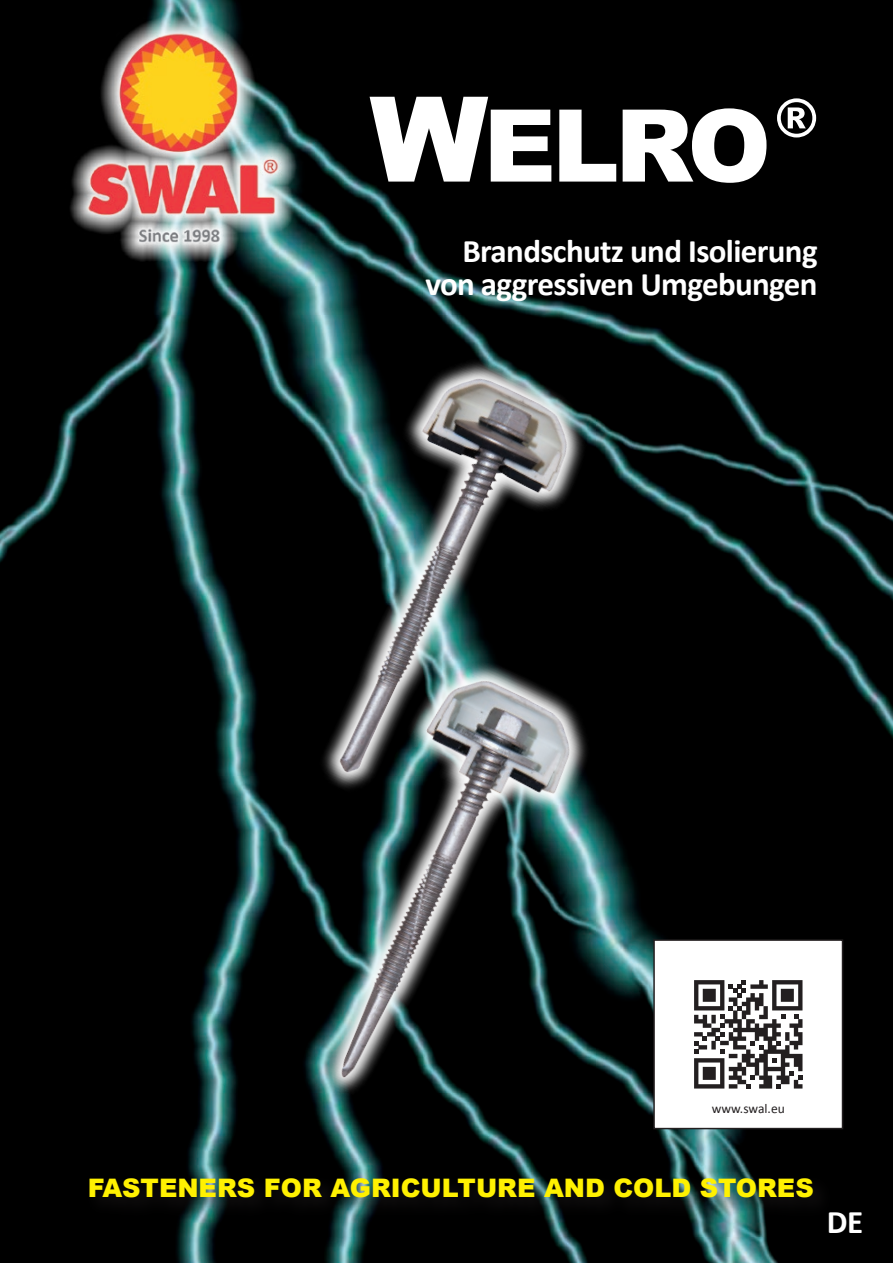
<style>
.page{position:relative;width:893px;height:1263px;background:#fff}
.page>*{position:absolute;margin:0;border:0;box-sizing:border-box;transform-origin:0 0}
.t1{font:900 100.5px "Arial";color:#fff}
.t2{font:700 33px/33px "Calibri";letter-spacing:-.02em;color:#fff;text-align:right}
.t3{font:900 25.5px "Arial";color:#fff101}
.t4{font:13.5px "Calibri";color:#231f20}
.s1{font-size:118.5px}
</style>
<div class="page">
<img style="left:0;top:0;width:893px;height:1263px">
<div style="left:84px;top:1173px;width:750px;height:46px;background:#231f20;opacity:.6"></div>
<img style="left:218px;top:300px;width:417px;height:541px">
<img style="left:219px;top:613px;width:415px;height:536px">
<div style="left:654px;top:940px;width:188px;height:188px;background:#fff"></div>
<svg style="left:694px;top:980px;width:108px;height:108px"></svg>
<div style="left:653px;top:939px;width:190px;height:190px;border:2px solid #231f20"></div>
<img style="left:37px;top:3px;width:280px;height:259px">
<h1 class="t1" style="left:370px;top:73px;width:449px"><span class="s1">W</span>ELRO <sup>®</sup></h1>
<p class="t2" style="left:425px;top:234px;width:394px">Brandschutz und Isolierung von aggressiven Umgebungen</p>
<p class="t4" style="left:712px;top:1100px;width:75px">www.swal.eu</p>
<p class="t3" style="left:88px;top:1169px;width:727px">FASTENERS FOR AGRICULTURE AND COLD STORES</p>
<p class="t2" style="left:827px;top:1206px;width:38px">DE</p>
</div>
